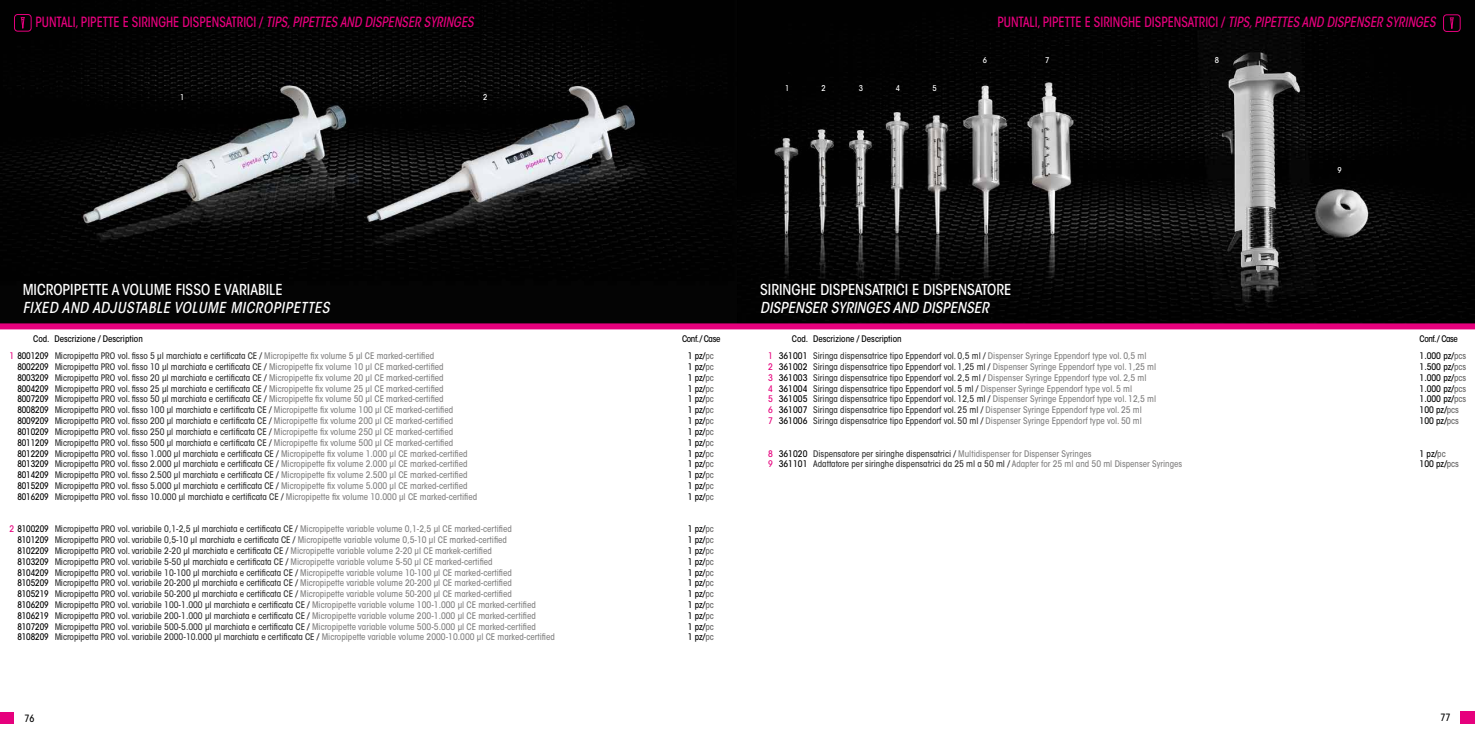
<style>
.page{position:relative;width:1475px;height:738px;background:#fff}
.page>*{position:absolute;margin:0;border:0;box-sizing:border-box;transform-origin:0 0}
.t1{font:500 condensed 15px "ITC Avant Garde Std";color:#fff}
.t2{font:italic 500 condensed 15px "ITC Avant Garde Std";letter-spacing:.03em;color:#fff}
.t3{font:italic 500 condensed 15px "ITC Avant Garde Std";color:#fff}
.t4{font:500 condensed 14px "ITC Avant Garde Std";color:#e6007d;scale:.9 1}
.t5{font:500 condensed 10px "ITC Avant Garde Std";color:#000;scale:.94 1}
.t6{font:500 condensed 9px/10.8px "ITC Avant Garde Std";color:#000}
.t7{font:500 condensed 9px/10.8px "ITC Avant Garde Std";color:#000;text-align:justify;scale:.95 1}
.t8{font:500 condensed 9px "ITC Avant Garde Std";letter-spacing:-.04em;color:#000}
.t9{font:500 condensed 9px/10.8px "ITC Avant Garde Std";color:#e6007d;text-align:justify}
.t10{font:500 condensed 8px "ITC Avant Garde Std";color:#fff}
.s1{font-style:italic}
.s2{color:#646363}
.s3{color:#e6007d}
</style>
<div class="page">
<div style="left:0;top:711px;width:14px;height:12px;background:#e6007d"></div>
<div style="left:1460px;top:711px;width:14px;height:12px;background:#e6007d"></div>
<img style="left:0;top:0;width:1474px;height:323px">
<div style="left:14px;top:14px;width:18px;height:18px;border:1px solid #e6007d;border-radius:3px"></div>
<svg style="left:20px;top:17px;width:5px;height:29px"></svg>
<div style="left:1442px;top:14px;width:18px;height:18px;border:1px solid #e6007d;border-radius:3px"></div>
<svg style="left:1449px;top:17px;width:4px;height:30px"></svg>
<div style="left:0;top:323px;width:1474px;height:6px;background:#e6007d"></div>
<h2 class="t4" style="left:35px;top:14px;width:488px">PUNTALI, PIPETTE E SIRINGHE DISPENSATRICI / <span class="s1">TIPS, PIPETTES AND DISPENSER SYRINGES</span></h2>
<h2 class="t4" style="left:997px;top:14px;width:488px">PUNTALI, PIPETTE E SIRINGHE DISPENSATRICI / <span class="s1">TIPS, PIPETTES AND DISPENSER SYRINGES</span></h2>
<p class="t10" style="left:180px;top:92px;width:6px">1</p>
<p class="t10" style="left:483px;top:92px;width:6px">2</p>
<p class="t10" style="left:785px;top:83px;width:6px">1</p>
<p class="t10" style="left:821px;top:83px;width:6px">2</p>
<p class="t10" style="left:858px;top:83px;width:6px">3</p>
<p class="t10" style="left:895px;top:83px;width:6px">4</p>
<p class="t10" style="left:932px;top:83px;width:6px">5</p>
<p class="t10" style="left:982px;top:55px;width:6px">6</p>
<p class="t10" style="left:1045px;top:55px;width:6px">7</p>
<p class="t10" style="left:1214px;top:55px;width:6px">8</p>
<p class="t10" style="left:1337px;top:165px;width:6px">9</p>
<h1 class="t1" style="left:23px;top:280px;width:261px">MICROPIPETTE A VOLUME FISSO E VARIABILE</h1>
<h1 class="t2" style="left:23px;top:298px;width:308px">FIXED AND ADJUSTABLE VOLUME MICROPIPETTES</h1>
<h1 class="t1" style="left:760px;top:280px;width:253px">SIRINGHE DISPENSATRICI E DISPENSATORE</h1>
<h1 class="t3" style="left:760px;top:298px;width:230px">DISPENSER SYRINGES AND DISPENSER</h1>
<p class="t9" style="left:768px;top:350px;width:6px">1<br>2<br>3<br>4<br>5<br>6<br>7</p>
<p class="t9" style="left:768px;top:447px;width:6px">8<br>9</p>
<p class="t6" style="left:33px;top:333px;width:111px">Cod. Descrizione / Description</p>
<p class="t8" style="left:682px;top:333px;width:40px">Conf. / Case</p>
<p class="t6" style="left:791px;top:333px;width:111px">Cod. Descrizione / Description</p>
<p class="t8" style="left:1419px;top:333px;width:40px">Conf. / Case</p>
<p class="t6" style="left:54px;top:350px;width:424px">Micropipetta PRO vol. fisso 5 µl marchiata e certificata CE / <span class="s2">Micropipette fix volume 5 µl CE marked-certified </span>Micropipetta PRO vol. fisso 10 µl marchiata e certificata CE / <span class="s2">Micropipette fix volume 10 µl CE marked-certified </span>Micropipetta PRO vol. fisso 20 µl marchiata e certificata CE / <span class="s2">Micropipette fix volume 20 µl CE marked-certified </span>Micropipetta PRO vol. fisso 25 µl marchiata e certificata CE / <span class="s2">Micropipette fix volume 25 µl CE marked-certified </span>Micropipetta PRO vol. fisso 50 µl marchiata e certificata CE / <span class="s2">Micropipette fix volume 50 µl CE marked-certified </span>Micropipetta PRO vol. fisso 100 µl marchiata e certificata CE / <span class="s2">Micropipette fix volume 100 µl CE marked-certified </span>Micropipetta PRO vol. fisso 200 µl marchiata e certificata CE / <span class="s2">Micropipette fix volume 200 µl CE marked-certified </span>Micropipetta PRO vol. fisso 250 µl marchiata e certificata CE / <span class="s2">Micropipette fix volume 250 µl CE marked-certified </span>Micropipetta PRO vol. fisso 500 µl marchiata e certificata CE / <span class="s2">Micropipette fix volume 500 µl CE marked-certified </span>Micropipetta PRO vol. fisso 1.000 µl marchiata e certificata CE / <span class="s2">Micropipette fix volume 1.000 µl CE marked-certified </span>Micropipetta PRO vol. fisso 2.000 µl marchiata e certificata CE / <span class="s2">Micropipette fix volume 2.000 µl CE marked-certified </span>Micropipetta PRO vol. fisso 2.500 µl marchiata e certificata CE / <span class="s2">Micropipette fix volume 2.500 µl CE marked-certified </span>Micropipetta PRO vol. fisso 5.000 µl marchiata e certificata CE / <span class="s2">Micropipette fix volume 5.000 µl CE marked-certified </span>Micropipetta PRO vol. fisso 10.000 µl marchiata e certificata CE / <span class="s2">Micropipette fix volume 10.000 µl CE marked-certified</span></p>
<p class="t6" style="left:54px;top:523px;width:502px">Micropipetta PRO vol. variabile 0,1-2,5 µl marchiata e certificata CE / <span class="s2">Micropipette variable volume 0,1-2,5 µl CE marked-certified </span>Micropipetta PRO vol. variabile 0,5-10 µl marchiata e certificata CE / <span class="s2">Micropipette variable volume 0,5-10 µl CE marked-certified<br></span>Micropipetta PRO vol. variabile 2-20 µl marchiata e certificata CE / <span class="s2">Micropipette variable volume 2-20 µl CE markek-certified<br></span>Micropipetta PRO vol. variabile 5-50 µl marchiata e certificata CE / <span class="s2">Micropipette variable volume 5-50 µl CE marked-certified<br></span>Micropipetta PRO vol. variabile 10-100 µl marchiata e certificata CE / <span class="s2">Micropipette variable volume 10-100 µl CE marked-certified </span>Micropipetta PRO vol. variabile 20-200 µl marchiata e certificata CE / <span class="s2">Micropipette variable volume 20-200 µl CE marked-certified </span>Micropipetta PRO vol. variabile 50-200 µl marchiata e certificata CE / <span class="s2">Micropipette variable volume 50-200 µl CE marked-certified </span>Micropipetta PRO vol. variabile 100-1.000 µl marchiata e certificata CE / <span class="s2">Micropipette variable volume 100-1.000 µl CE marked-certified </span>Micropipetta PRO vol. variabile 200-1.000 µl marchiata e certificata CE / <span class="s2">Micropipette variable volume 200-1.000 µl CE marked-certified </span>Micropipetta PRO vol. variabile 500-5.000 µl marchiata e certificata CE / <span class="s2">Micropipette variable volume 500-5.000 µl CE marked-certified </span>Micropipetta PRO vol. variabile 2000-10.000 µl marchiata e certificata CE / <span class="s2">Micropipette variable volume 2000-10.000 µl CE marked-certified</span></p>
<p class="t6" style="left:813px;top:350px;width:344px">Siringa dispensatrice tipo Eppendorf vol. 0,5 ml / <span class="s2">Dispenser Syringe Eppendorf type vol. 0,5 ml </span>Siringa dispensatrice tipo Eppendorf vol. 1,25 ml / <span class="s2">Dispenser Syringe Eppendorf type vol. 1,25 ml </span>Siringa dispensatrice tipo Eppendorf vol. 2,5 ml / <span class="s2">Dispenser Syringe Eppendorf type vol. 2,5 ml </span>Siringa dispensatrice tipo Eppendorf vol. 5 ml / <span class="s2">Dispenser Syringe Eppendorf type vol. 5 ml </span>Siringa dispensatrice tipo Eppendorf vol. 12,5 ml / <span class="s2">Dispenser Syringe Eppendorf type vol. 12,5 ml </span>Siringa dispensatrice tipo Eppendorf vol. 25 ml / <span class="s2">Dispenser Syringe Eppendorf type vol. 25 ml </span>Siringa dispensatrice tipo Eppendorf vol. 50 ml / <span class="s2">Dispenser Syringe Eppendorf type vol. 50 ml</span></p>
<p class="t6" style="left:813px;top:447px;width:370px">Dispensatore per siringhe dispensatrici / <span class="s2">Multidispenser for Dispenser Syringes<br></span>Adattatore per siringhe dispensatrici da 25 ml a 50 ml / <span class="s2">Adapter for 25 ml and 50 ml Dispenser Syringes</span></p>
<p class="t7" style="left:17px;top:350px;width:34px;text-indent:-8px"><span class="s3">1</span> 8001209<br>8002209<br>8003209<br>8004209<br>8007209<br>8008209<br>8009209<br>8010209<br>8011209<br>8012209<br>8013209<br>8014209<br>8015209<br>8016209</p>
<p class="t7" style="left:17px;top:523px;width:34px;text-indent:-8px"><span class="s3">2</span> 8100209<br>8101209<br>8102209<br>8103209<br>8104209<br>8105209<br>8105219<br>8106209<br>8106219<br>8107209<br>8108209</p>
<p class="t6" style="left:778px;top:350px;width:30px;text-align:justify">361001<br>361002<br>361003<br>361004<br>361005<br>361007<br>361006</p>
<p class="t6" style="left:778px;top:447px;width:30px">361020<br>361101</p>
<p class="t6" style="left:1419px;top:350px;width:48px">1.000 pz/<span class="s2">pcs<br></span>1.500 pz/<span class="s2">pcs<br></span>1.000 pz/<span class="s2">pcs<br></span>1.000 pz/<span class="s2">pcs<br></span>1.000 pz/<span class="s2">pcs<br></span>100 pz/<span class="s2">pcs<br></span>100 pz/<span class="s2">pcs</span></p>
<p class="t6" style="left:1419px;top:447px;width:41px">1 pz/<span class="s2">pc<br></span>100 pz/<span class="s2">pcs</span></p>
<p class="t6" style="left:687px;top:350px;width:28px;text-align:justify">1 pz/<span class="s2">pc </span>1 pz/<span class="s2">pc </span>1 pz/<span class="s2">pc </span>1 pz/<span class="s2">pc </span>1 pz/<span class="s2">pc </span>1 pz/<span class="s2">pc </span>1 pz/<span class="s2">pc </span>1 pz/<span class="s2">pc </span>1 pz/<span class="s2">pc </span>1 pz/<span class="s2">pc </span>1 pz/<span class="s2">pc </span>1 pz/<span class="s2">pc </span>1 pz/<span class="s2">pc </span>1 pz/<span class="s2">pc</span></p>
<p class="t6" style="left:687px;top:523px;width:28px;text-align:justify">1 pz/<span class="s2">pc </span>1 pz/<span class="s2">pc </span>1 pz/<span class="s2">pc </span>1 pz/<span class="s2">pc </span>1 pz/<span class="s2">pc </span>1 pz/<span class="s2">pc </span>1 pz/<span class="s2">pc </span>1 pz/<span class="s2">pc </span>1 pz/<span class="s2">pc </span>1 pz/<span class="s2">pc </span>1 pz/<span class="s2">pc</span></p>
<p class="t5" style="left:24px;top:711px;width:12px">76</p>
<p class="t5" style="left:1440px;top:711px;width:12px">77</p>
</div>
